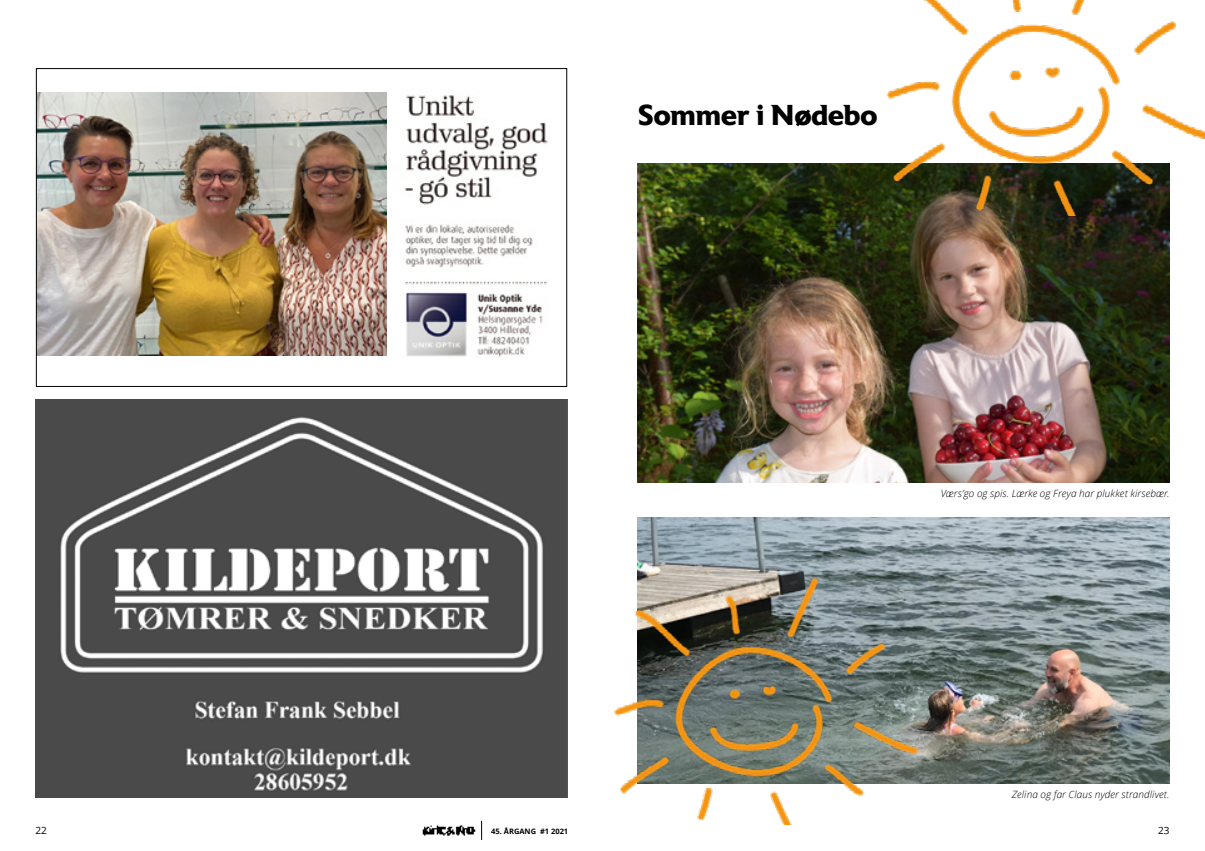
<style>
.page{position:relative;width:1205px;height:851px;background:#fff}
.page>*{position:absolute;margin:0;border:0;box-sizing:border-box;transform-origin:0 0}
.t1{font:700 28.75px "Astoria";letter-spacing:-.005em;color:#000}
.t2{font:italic 300 10px "Open Sans";letter-spacing:.01em;color:#000}
.t3{font:10px "Open Sans";color:#000}
.t4{font:700 7.5px "Open Sans";color:#000}
</style>
<div class="page">
<img style="left:638px;top:164px;width:531px;height:318px">
<img style="left:849px;top:0;width:356px;height:215px">
<img style="left:35px;top:399px;width:532px;height:398px">
<img style="left:405px;top:95px;width:143px;height:262px">
<img style="left:38px;top:93px;width:348px;height:262px">
<div style="left:36px;top:68px;width:531px;height:318px;border:1px solid #000"></div>
<img style="left:638px;top:517px;width:531px;height:266px">
<img style="left:614px;top:549px;width:336px;height:275px">
<svg style="left:481px;top:820px;width:1px;height:19px"></svg>
<img style="left:422px;top:825px;width:54px;height:11px">
<h1 class="t1" style="left:638px;top:99px;width:241px">Sommer i Nødebo</h1>
<p class="t2" style="left:941px;top:486px;width:230px">Værs’go og spis. Lærke og Freya har plukket kirsebær.</p>
<p class="t2" style="left:1012px;top:787px;width:159px">Zelina og far Claus nyder strandlivet.</p>
<p class="t3" style="left:35px;top:823px;width:13px">22</p>
<p class="t4" style="left:491px;top:825px;width:79px">45. ÅRGANG #1 2021</p>
<p class="t3" style="left:1158px;top:823px;width:13px">23</p>
</div>
